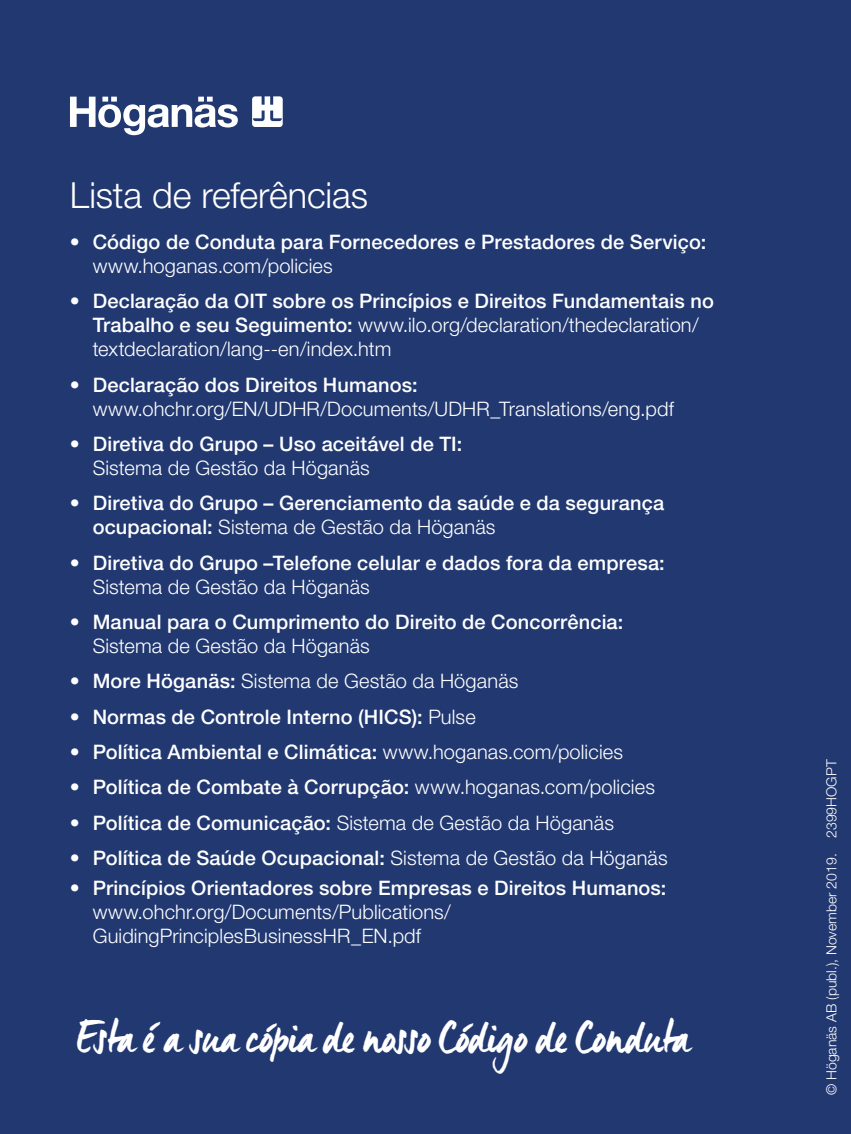
<style>
.page{position:relative;width:851px;height:1134px;background:#fff}
.page>*{position:absolute;margin:0;border:0;box-sizing:border-box;transform-origin:0 0}
.t1{font:46px "Manus";letter-spacing:-.01em;color:#fff}
.t2{font:300 36px "Helvetica Neue LT Std";letter-spacing:-.005em;color:#fff}
.t3{font:500 20px/24px "Helvetica Neue LT Std";letter-spacing:.005em;color:#fff}
.t4{font:300 20px/24px "Helvetica Neue LT Std";letter-spacing:.005em;color:#fff}
.t5{font:300 14px "Helvetica Neue LT Std";color:#fff}
.s1{font-weight:300}
.s2{font-weight:500}
</style>
<div class="page">
<div style="left:0;top:0;width:850px;height:1134px;background:#213871"></div>
<svg style="left:70px;top:97px;width:168px;height:38px"></svg>
<svg style="left:252px;top:96px;width:31px;height:31px"></svg>
<h2 class="t2" style="left:70px;top:173px;width:299px">Lista de referências</h2>
<p class="t3" style="left:70px;top:230px;width:637px">• Código de Conduta para Fornecedores e Prestadores de Serviço:</p>
<p class="t4" style="left:93px;top:253px;width:241px">www.hoganas.com/policies</p>
<p class="t3" style="left:93px;top:289px;width:622px;text-indent:-23px">• Declaração da OIT sobre os Princípios e Direitos Fundamentais no<br>Trabalho e seu Seguimento: <span class="s1">www.ilo.org/declaration/thedeclaration/ textdeclaration/lang--en/index.htm</span></p>
<p class="t3" style="left:70px;top:372px;width:349px">• Declaração dos Direitos Humanos:</p>
<p class="t4" style="left:93px;top:396px;width:582px">www.ohchr.org/EN/UDHR/Documents/UDHR_Translations/eng.pdf</p>
<p class="t3" style="left:70px;top:432px;width:394px">• Diretiva do Grupo – Uso aceitável de TI:</p>
<p class="t4" style="left:93px;top:455px;width:279px">Sistema de Gestão da Höganäs</p>
<p class="t3" style="left:93px;top:491px;width:573px;text-indent:-23px">• Diretiva do Grupo – Gerenciamento da saúde e da segurança ocupacional: <span class="s1">Sistema de Gestão da Höganäs</span></p>
<p class="t3" style="left:70px;top:550px;width:596px">• Diretiva do Grupo –Telefone celular e dados fora da empresa:</p>
<p class="t4" style="left:93px;top:574px;width:279px">Sistema de Gestão da Höganäs</p>
<p class="t3" style="left:70px;top:610px;width:555px">• Manual para o Cumprimento do Direito de Concorrência:</p>
<p class="t4" style="left:93px;top:633px;width:279px">Sistema de Gestão da Höganäs</p>
<p class="t4" style="left:70px;top:669px;width:450px"><span class="s2">• More Höganäs:</span> Sistema de Gestão da Höganäs</p>
<p class="t3" style="left:70px;top:704px;width:407px">• Normas de Controle Interno (HICS): <span class="s1">Pulse</span></p>
<p class="t3" style="left:70px;top:740px;width:554px">• Política Ambiental e Climática: <span class="s1">www.hoganas.com/policies</span></p>
<p class="t3" style="left:70px;top:775px;width:586px">• Política de Combate à Corrupção: <span class="s1">www.hoganas.com/policies</span></p>
<p class="t4" style="left:70px;top:810px;width:545px"><span class="s2">• Política de Comunicação:</span> Sistema de Gestão da Höganäs</p>
<p class="t3" style="left:70px;top:846px;width:599px">• Política de Saúde Ocupacional: <span class="s1">Sistema de Gestão da Höganäs</span></p>
<p class="t3" style="left:70px;top:875px;width:598px">• Princípios Orientadores sobre Empresas e Direitos Humanos:</p>
<p class="t4" style="left:93px;top:899px;width:359px">www.ohchr.org/Documents/Publications/<br>GuidingPrinciplesBusinessHR_EN.pdf</p>
<h1 class="t1" style="left:77px;top:1010px;width:614px">Esta é a sua cópia de nosso Código de Conduta</h1>
<p class="t5" style="left:822px;top:1095px;width:337px;rotate:-90deg">© Höganäs AB (publ.), November 2019. 2399HOGPT</p>
</div>
